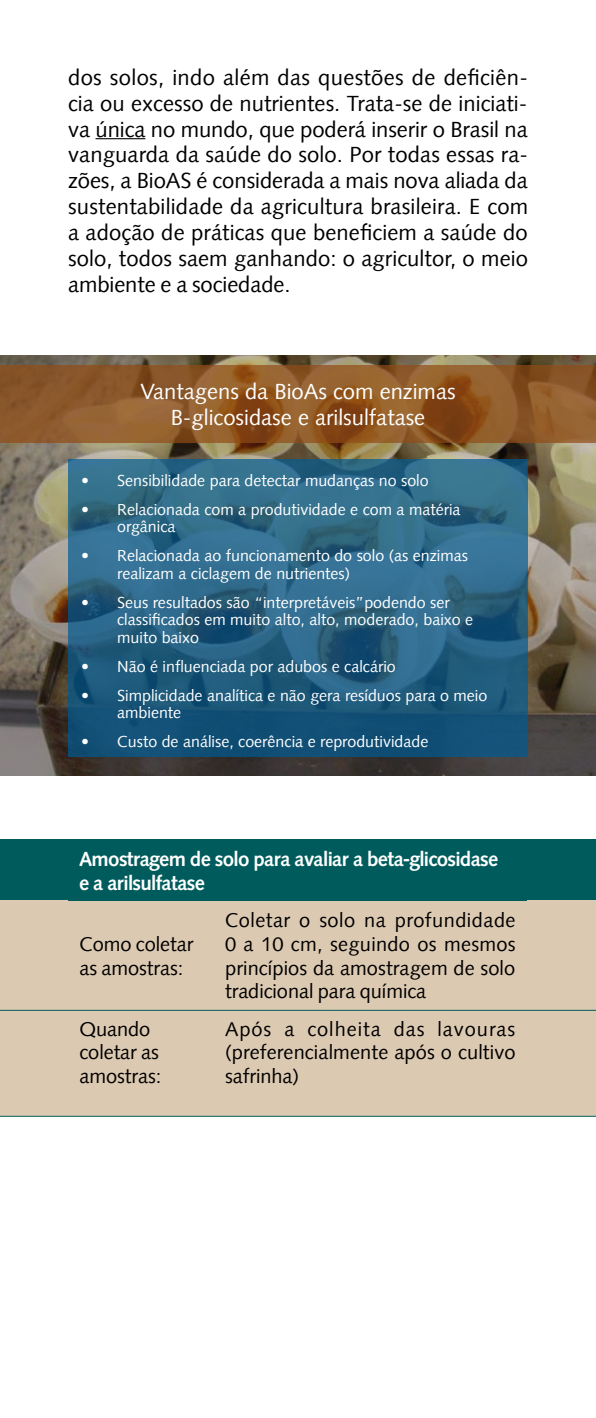
<style>
.page{position:relative;width:596px;height:1418px;background:#fff}
.page>*{position:absolute;margin:0;border:0;box-sizing:border-box;transform-origin:0 0}
.t1{font:22px/26px "Syntax LT";letter-spacing:.005em;color:#000;text-align:justify}
.t2{font:22px/26.4px "Syntax LT";color:#fff;text-align:center}
.t3{font:20px/23.6px "Syntax LT";letter-spacing:-.005em;color:#000}
.t4{font:700 20px/23.6px "Syntax BQ";letter-spacing:-.005em;color:#fff}
.t5{font:16px/17.6px "Syntax LT";color:#fff}
</style>
<div class="page">
<div style="left:0;top:899px;width:595px;height:216px;background:#dcc9b1"></div>
<div style="left:0;top:839px;width:595px;height:60px;background:#005c5c"></div>
<hr style="left:95px;top:138px;width:50px;height:1px;background:#000">
<div style="left:68px;top:839px;width:458px;height:62px;background:#005c5c"></div>
<img style="left:0;top:356px;width:595px;height:419px">
<svg style="left:0;top:365px;width:595px;height:78px;background:#8e5827"></svg>
<svg style="left:68px;top:459px;width:459px;height:298px;background:#276182"></svg>
<hr style="left:0;top:1009px;width:595px;height:1px;background:#005c5c">
<hr style="left:0;top:1115px;width:595px;height:1px;background:#005c5c">
<p class="t1" style="left:68px;top:64px;width:461px">dos solos, indo além das questões de deficiên&shy;cia ou excesso de nutrientes. Trata-se de iniciati&shy;va única no mundo, que poderá inserir o Brasil na vanguarda da saúde do solo. Por todas essas ra&shy;zões, a BioAS é considerada a mais nova aliada da sustentabilidade da agricultura brasileira. E com a adoção de práticas que beneficiem a saúde do solo, todos saem ganhando: o agricultor, o meio ambiente e a sociedade.</p>
<h1 class="t2" style="left:140px;top:378px;width:316px">Vantagens da BioAs com enzimas<br>B-glicosidase e arilsulfatase</h1>
<p class="t5" style="left:81px;top:471px;width:349px">• Sensibilidade para detectar mudanças no solo</p>
<p class="t5" style="left:117px;top:500px;width:345px;text-indent:-36px">• Relacionada com a produtividade e com a matéria orgânica</p>
<p class="t5" style="left:117px;top:547px;width:352px;text-indent:-36px">• Relacionada ao funcionamento do solo (as enzimas realizam a ciclagem de nutrientes)</p>
<p class="t5" style="left:117px;top:593px;width:357px;text-indent:-36px">• Seus resultados são “interpretáveis”podendo ser classificados em muito alto, alto, moderado, baixo e muito baixo</p>
<p class="t5" style="left:81px;top:657px;width:316px">• Não é influenciada por adubos e calcário</p>
<p class="t5" style="left:117px;top:686px;width:371px;text-indent:-36px">• Simplicidade analítica e não gera resíduos para o meio ambiente</p>
<p class="t5" style="left:81px;top:733px;width:348px">• Custo de análise, coerência e reprodutividade</p>
<p class="t4" style="left:79px;top:847px;width:420px">Amostragem de solo para avaliar a beta-glicosidase e a arilsulfatase</p>
<p class="t3" style="left:79px;top:932px;width:115px">Como coletar as amostras:</p>
<p class="t3" style="left:225px;top:908px;width:292px;text-align:justify">Coletar o solo na profundidade 0 a 10 cm, seguindo os mesmos princípios da amostragem de solo tradicional para química</p>
<p class="t3" style="left:79px;top:1017px;width:83px">Quando coletar as amostras:</p>
<p class="t3" style="left:225px;top:1017px;width:292px;text-align:justify">Após a colheita das lavouras (preferencialmente após o cultivo safrinha)</p>
</div>
